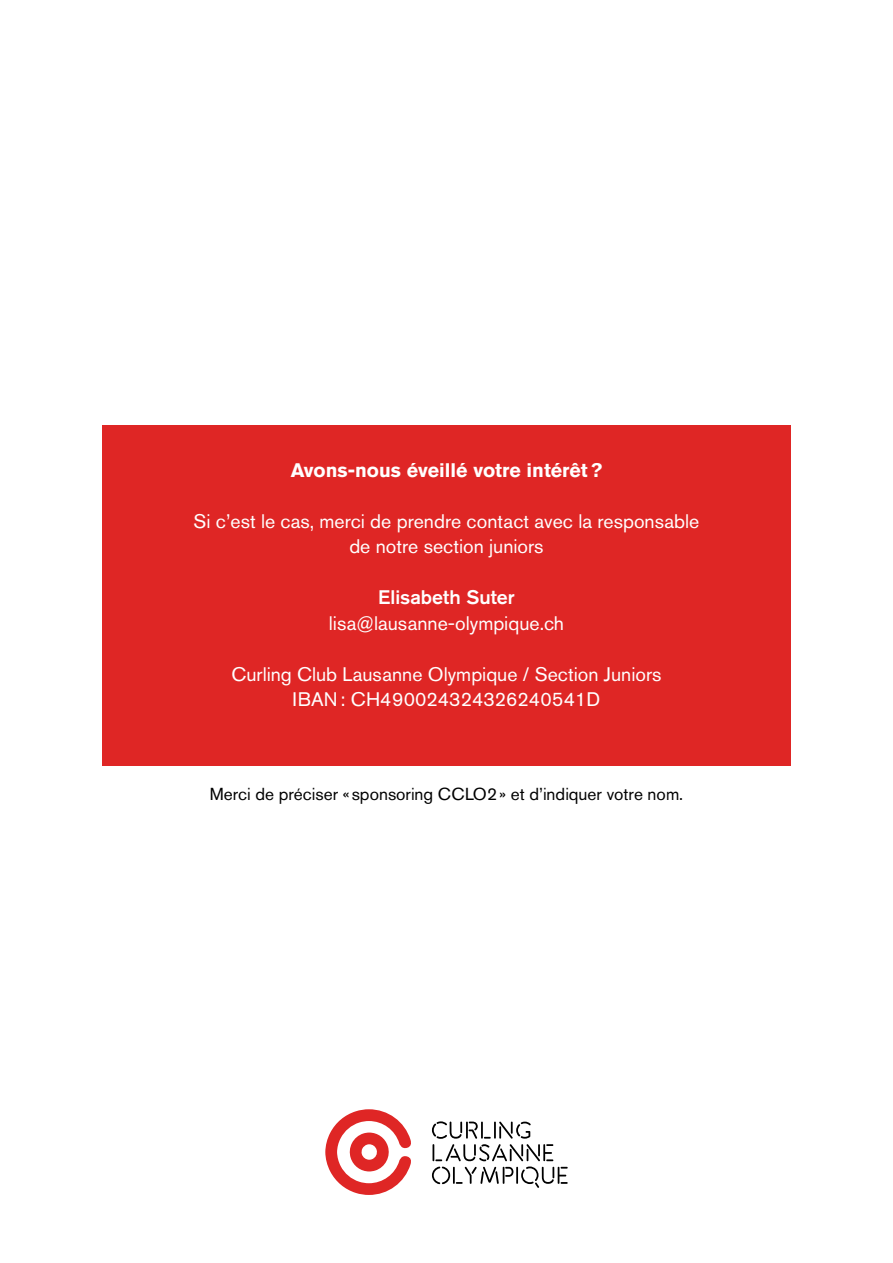
<style>
.page{position:relative;width:893px;height:1263px;background:#fff}
.page>*{position:absolute;margin:0;border:0;box-sizing:border-box;transform-origin:0 0}
.t1{font:19.5px/25.5px "Akzidenz Grotesk Std";color:#fff;text-align:center}
.t2{font:700 19.5px "Akzidenz Grotesk Std";color:#fff}
.t3{font:500 19.5px "Akzidenz Grotesk Std";color:#fff}
.t4{font:17.25px "Akzidenz Grotesk Std";color:#000}
</style>
<div class="page">
<div style="left:102px;top:425px;width:689px;height:340px;background:#df2625"></div>
<svg style="left:432px;top:1121px;width:136px;height:67px"></svg>
<svg style="left:325px;top:1109px;width:86px;height:86px"></svg>
<p class="t2" style="left:291px;top:459px;width:313px">Avons-nous éveillé votre intérêt?</p>
<p class="t1" style="left:194px;top:508px;width:507px">Si c’est le cas, merci de prendre contact avec la responsable de notre section juniors</p>
<p class="t3" style="left:378px;top:585px;width:138px">Elisabeth Suter</p>
<p class="t1" style="left:329px;top:610px;width:237px">lisa@lausanne-olympique.ch</p>
<p class="t1" style="left:231px;top:661px;width:431px">Curling Club Lausanne Olympique / Section Juniors<br>IBAN: CH490024324326240541D</p>
<p class="t4" style="left:210px;top:783px;width:475px">Merci de préciser « sponsoring CCLO2» et d’indiquer votre nom.</p>
</div>
